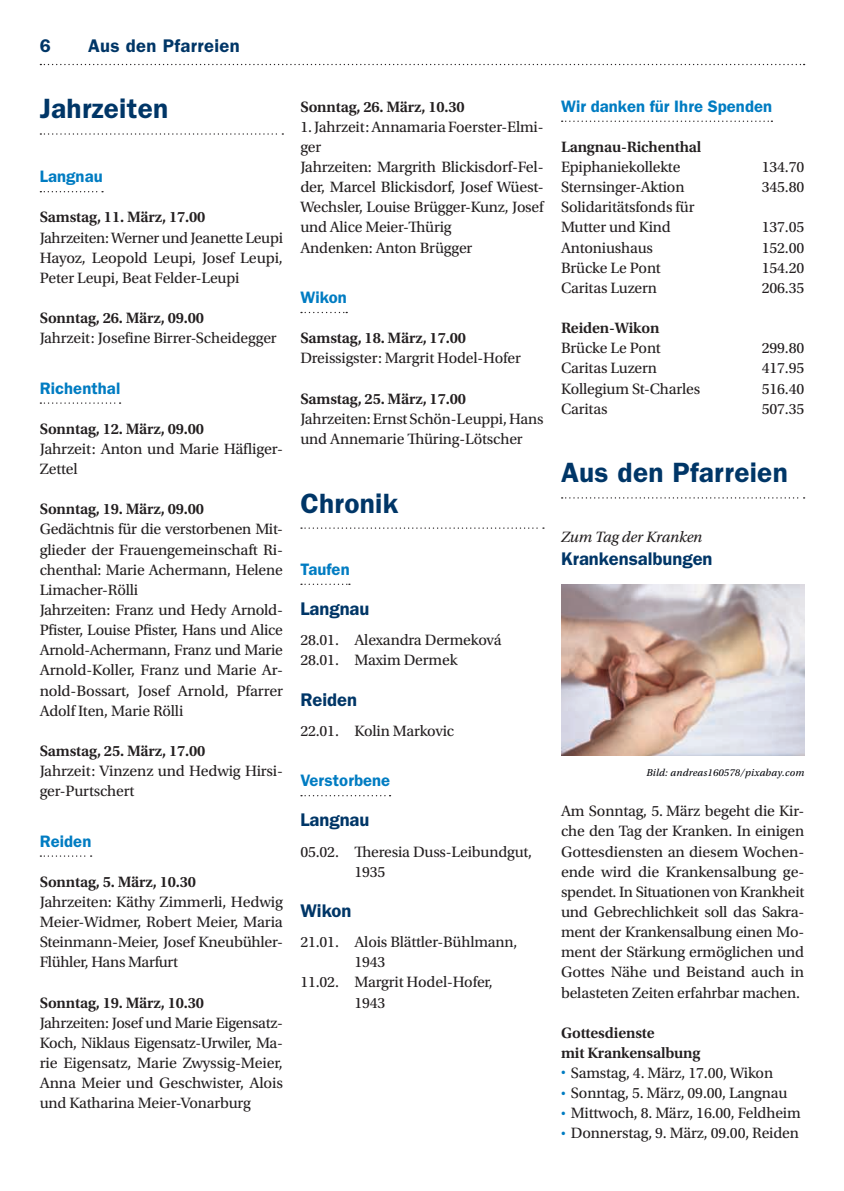
<style>
.page{position:relative;width:844px;height:1191px;background:#fff}
.page>*{position:absolute;margin:0;border:0;box-sizing:border-box;transform-origin:0 0}
.t1{font:600 28px "ITC Franklin Gothic Std";letter-spacing:.01em;color:#003667}
.t2{font:600 18.38px "ITC Franklin Gothic Std";color:#003667}
.t3{font:600 18.38px "ITC Franklin Gothic Std";letter-spacing:.02em;color:#003667}
.t4{font:600 16.62px "ITC Franklin Gothic Std";letter-spacing:.005em;color:#007cc2}
.t5{font:15.75px/20.1px "Utopia Std";letter-spacing:-.01em;color:#231f20}
.t6{font:600 15.75px/20.1px "Utopia Std";letter-spacing:-.01em;color:#231f20}
.t7{font:italic 15.75px "Utopia Std";letter-spacing:-.01em;color:#231f20}
.t8{font:italic 10.5px "Utopia Std";letter-spacing:.02em;color:#000208}
</style>
<div class="page">
<svg style="left:40px;top:64px;width:764px;height:1px"></svg>
<svg style="left:40px;top:133px;width:243px;height:2px"></svg>
<svg style="left:40px;top:191px;width:63px;height:1px"></svg>
<svg style="left:40px;top:402px;width:80px;height:2px"></svg>
<svg style="left:40px;top:855px;width:52px;height:1px"></svg>
<svg style="left:301px;top:312px;width:46px;height:1px"></svg>
<svg style="left:301px;top:527px;width:243px;height:2px"></svg>
<svg style="left:301px;top:583px;width:49px;height:2px"></svg>
<svg style="left:301px;top:795px;width:89px;height:1px"></svg>
<svg style="left:561px;top:121px;width:211px;height:1px"></svg>
<svg style="left:561px;top:497px;width:243px;height:1px"></svg>
<img style="left:561px;top:585px;width:243px;height:171px">
<p class="t2" style="left:40px;top:35px;width:13px">6</p>
<p class="t3" style="left:88px;top:35px;width:153px">Aus den Pfarreien</p>
<h1 class="t1" style="left:40px;top:92px;width:130px">Jahrzeiten</h1>
<p class="t4" style="left:40px;top:167px;width:65px">Langnau</p>
<p class="t6" style="left:40px;top:207px;width:167px">Samstag, 11. März, 17.00</p>
<p class="t5" style="left:40px;top:228px;width:245px;text-align:justify">Jahrzeiten: Werner und Jeanette Leupi Hayoz, Leopold Leupi, Josef Leupi, Peter Leupi, Beat Felder-Leupi</p>
<p class="t6" style="left:40px;top:308px;width:166px">Sonntag, 26. März, 09.00</p>
<p class="t5" style="left:40px;top:328px;width:238px">Jahrzeit: Josefine Birrer-Scheidegger</p>
<p class="t4" style="left:40px;top:378px;width:82px">Richenthal</p>
<p class="t6" style="left:40px;top:419px;width:166px">Sonntag, 12. März, 09.00</p>
<p class="t5" style="left:40px;top:439px;width:245px">Jahrzeit: Anton und Marie Häfliger-<br>Zettel</p>
<p class="t6" style="left:40px;top:499px;width:166px">Sonntag, 19. März, 09.00</p>
<p class="t5" style="left:40px;top:519px;width:245px">Gedächtnis für die verstorbenen Mit&shy;glieder der Frauengemeinschaft Ri&shy;chenthal: Marie Achermann, Helene Limacher-Rölli<br>Jahrzeiten: Franz und Hedy Arnold-Pfister, Louise Pfister, Hans und Alice Arnold-Achermann, Franz und Marie Arnold-Koller, Franz und Marie Ar&shy;nold-Bossart, Josef Arnold, Pfarrer Adolf Iten, Marie Rölli</p>
<p class="t6" style="left:40px;top:741px;width:167px">Samstag, 25. März, 17.00</p>
<p class="t5" style="left:40px;top:761px;width:245px">Jahrzeit: Vinzenz und Hedwig Hirsi&shy;ger-Purtschert</p>
<p class="t4" style="left:40px;top:831px;width:53px">Reiden</p>
<p class="t6" style="left:40px;top:871px;width:158px">Sonntag, 5. März, 10.30</p>
<p class="t5" style="left:40px;top:892px;width:245px;text-align:justify">Jahrzeiten: Käthy Zimmerli, Hedwig Meier-Widmer, Robert Meier, Maria Steinmann-Meier, Josef Kneubühler-Flühler, Hans Marfurt</p>
<p class="t6" style="left:40px;top:992px;width:166px">Sonntag, 19. März, 10.30</p>
<p class="t5" style="left:40px;top:1012px;width:245px;text-align:justify">Jahrzeiten: Josef und Marie Eigensatz-Koch, Niklaus Eigensatz-Urwiler, Ma&shy;rie Eigensatz, Marie Zwyssig-Meier, Anna Meier und Geschwister, Alois und Katharina Meier-Vonarburg</p>
<p class="t6" style="left:300px;top:97px;width:166px">Sonntag, 26. März, 10.30</p>
<p class="t5" style="left:300px;top:117px;width:245px">1. Jahrzeit: Annamaria Foerster-Elmi&shy;ger<br>Jahrzeiten: Margrith Blickisdorf-Fel&shy;der, Marcel Blickisdorf, Josef Wüest-<br>Wechsler, Louise Brügger-Kunz, Josef und Alice Meier-Thürig<br>Andenken: Anton Brügger</p>
<p class="t4" style="left:300px;top:287px;width:48px">Wikon</p>
<p class="t6" style="left:300px;top:328px;width:167px">Samstag, 18. März, 17.00</p>
<p class="t5" style="left:300px;top:348px;width:222px">Dreissigster: Margrit Hodel-Hofer</p>
<p class="t6" style="left:300px;top:388px;width:167px">Samstag, 25. März, 17.00</p>
<p class="t5" style="left:300px;top:409px;width:245px">Jahrzeiten: Ernst Schön-Leuppi, Hans und Annemarie Thüring-Lötscher</p>
<h1 class="t1" style="left:300px;top:486px;width:99px">Chronik</h1>
<p class="t4" style="left:300px;top:559px;width:51px">Taufen</p>
<p class="t2" style="left:300px;top:598px;width:71px">Langnau</p>
<p class="t5" style="left:300px;top:630px;width:203px">28.01. Alexandra Dermeková<br>28.01. Maxim Dermek</p>
<p class="t2" style="left:300px;top:688px;width:58px">Reiden</p>
<p class="t5" style="left:300px;top:721px;width:155px">22.01. Kolin Markovic</p>
<p class="t4" style="left:300px;top:770px;width:91px">Verstorbene</p>
<p class="t2" style="left:300px;top:809px;width:71px">Langnau</p>
<p class="t5" style="left:354px;top:841px;width:179px;text-indent:-54px">05.02. Theresia Duss-Leibundgut,<br>1935</p>
<p class="t2" style="left:300px;top:899px;width:53px">Wikon</p>
<p class="t5" style="left:300px;top:932px;width:219px">21.01. Alois Blättler-Bühlmann,</p>
<p class="t5" style="left:354px;top:952px;width:33px">1943</p>
<p class="t5" style="left:300px;top:972px;width:194px">11.02. Margrit Hodel-Hofer,</p>
<p class="t5" style="left:354px;top:992px;width:33px">1943</p>
<p class="t4" style="left:561px;top:96px;width:212px">Wir danken für Ihre Spenden</p>
<p class="t6" style="left:561px;top:137px;width:142px">Langnau-Richenthal</p>
<p class="t5" style="left:561px;top:157px;width:121px">Epiphaniekollekte</p>
<p class="t5" style="left:761px;top:157px;width:44px">134.70</p>
<p class="t5" style="left:561px;top:177px;width:125px">Sternsinger-Aktion</p>
<p class="t5" style="left:761px;top:177px;width:44px">345.80</p>
<p class="t5" style="left:561px;top:197px;width:135px">Solidaritätsfonds für<br>Mutter und Kind</p>
<p class="t5" style="left:761px;top:217px;width:44px">137.05</p>
<p class="t5" style="left:561px;top:238px;width:93px">Antoniushaus</p>
<p class="t5" style="left:761px;top:238px;width:44px">152.00</p>
<p class="t5" style="left:561px;top:258px;width:101px">Brücke Le Pont</p>
<p class="t5" style="left:761px;top:258px;width:44px">154.20</p>
<p class="t5" style="left:561px;top:278px;width:97px">Caritas Luzern</p>
<p class="t5" style="left:761px;top:278px;width:44px">206.35</p>
<p class="t6" style="left:561px;top:318px;width:100px">Reiden-Wikon</p>
<p class="t5" style="left:561px;top:338px;width:101px">Brücke Le Pont</p>
<p class="t5" style="left:761px;top:338px;width:44px">299.80</p>
<p class="t5" style="left:561px;top:358px;width:97px">Caritas Luzern</p>
<p class="t5" style="left:761px;top:358px;width:44px">417.95</p>
<p class="t5" style="left:561px;top:379px;width:141px">Kollegium St-Charles</p>
<p class="t5" style="left:761px;top:379px;width:44px">516.40</p>
<p class="t5" style="left:561px;top:399px;width:48px">Caritas</p>
<p class="t5" style="left:761px;top:399px;width:44px">507.35</p>
<h1 class="t1" style="left:561px;top:456px;width:228px">Aus den Pfarreien</h1>
<p class="t7" style="left:561px;top:529px;width:143px">Zum Tag der Kranken</p>
<p class="t2" style="left:561px;top:547px;width:153px">Krankensalbungen</p>
<p class="t8" style="left:646px;top:767px;width:159px">Bild: andreas160578/pixabay.com</p>
<p class="t5" style="left:561px;top:801px;width:245px;text-align:justify">Am Sonntag, 5. März begeht die Kir&shy;che den Tag der Kranken. In einigen Gottesdiensten an diesem Wochen&shy;ende wird die Krankensalbung ge&shy;spendet. In Situationen von Krankheit und Gebrechlichkeit soll das Sakra&shy;ment der Krankensalbung einen Mo&shy;ment der Stärkung ermöglichen und Gottes Nähe und Beistand auch in belasteten Zeiten erfahrbar machen.</p>
<p class="t6" style="left:561px;top:1022px;width:141px">Gottesdienste<br>mit Krankensalbung</p>
<p class="t5" style="left:561px;top:1063px;width:214px"><sup>•</sup> Samstag, 4. März, 17.00, Wikon</p>
<p class="t5" style="left:561px;top:1083px;width:228px"><sup>•</sup> Sonntag, 5. März, 09.00, Langnau</p>
<p class="t5" style="left:561px;top:1103px;width:241px"><sup>•</sup> Mittwoch, 8. März, 16.00, Feldheim</p>
<p class="t5" style="left:561px;top:1123px;width:239px"><sup>•</sup> Donnerstag, 9. März, 09.00, Reiden</p>
</div>
